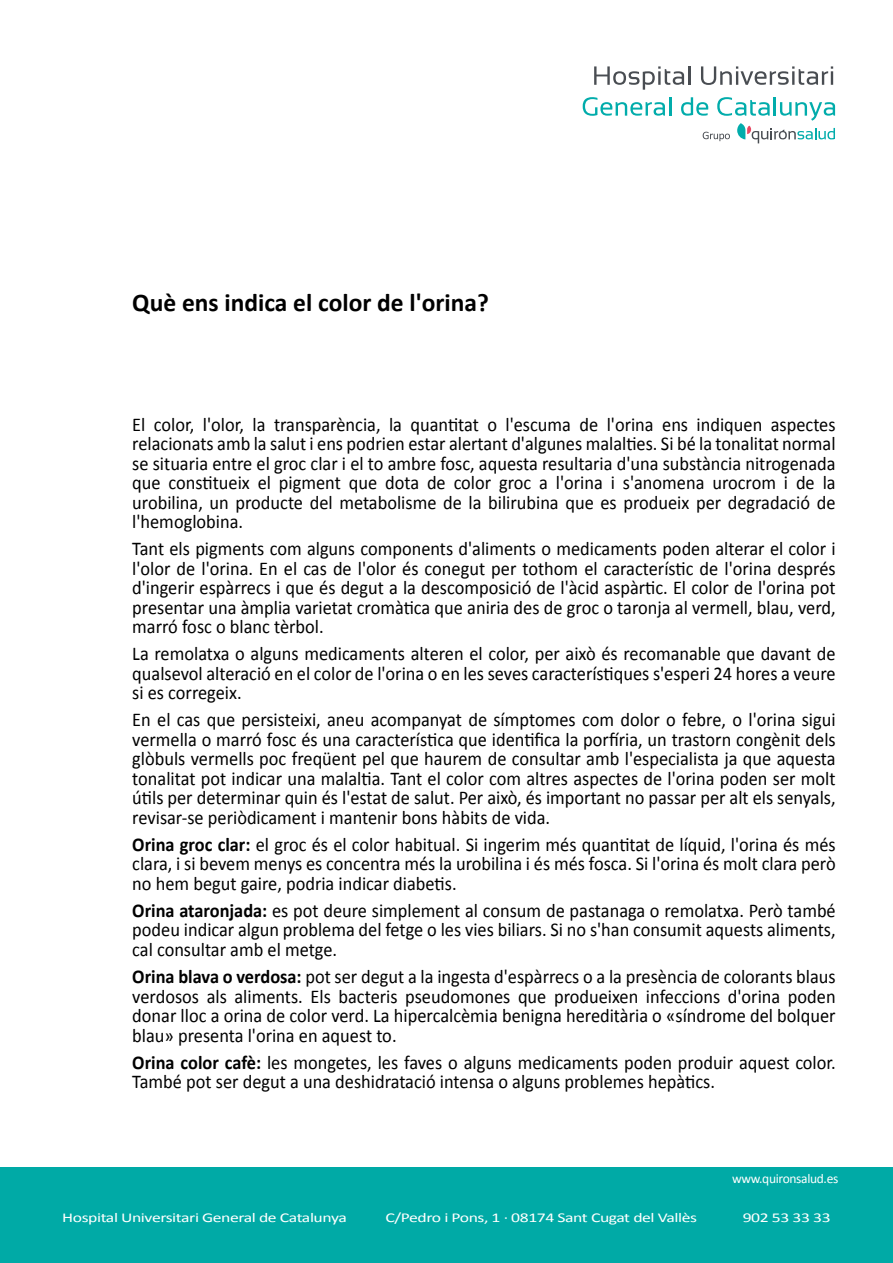
<style>
.page{position:relative;width:893px;height:1263px;background:#fff}
.page>*{position:absolute;margin:0;border:0;box-sizing:border-box;transform-origin:0 0}
.t1{font:700 25.5px "Calibri";color:#000}
.t2{font:19.5px/19.5px "Calibri";color:#000;text-align:justify;scale:.94 1}
.t3{font:13.5px "Calibri";letter-spacing:-.025em;color:#fff;scale:1.31 1}
.t4{font:13.5px "Calibri";letter-spacing:-.025em;color:#fff}
.s1{font-weight:700}
</style>
<div class="page">
<div style="left:0;top:1167px;width:893px;height:96px;background:#00aaa6"></div>
<svg style="left:594px;top:66px;width:96px;height:24px"></svg>
<svg style="left:701px;top:66px;width:132px;height:19px"></svg>
<svg style="left:583px;top:97px;width:88px;height:19px"></svg>
<svg style="left:681px;top:97px;width:154px;height:46px"></svg>
<h1 class="t1" style="left:132px;top:286px;width:358px">Què ens indica el color de l'orina?</h1>
<p class="t2" style="left:132px;top:415px;width:750px">El color, l'olor, la transparència, la quantitat o l'escuma de l'orina ens indiquen aspectes relacionats amb la salut i ens podrien estar alertant d'algunes malalties. Si bé la tonalitat normal se situaria entre el groc clar i el to ambre fosc, aquesta resultaria d'una substància nitrogenada que constitueix el pigment que dota de color groc a l'orina i s'anomena urocrom i de la urobilina, un producte del metabolisme de la bilirubina que es produeix per degradació de l'hemoglobina.</p>
<p class="t2" style="left:132px;top:539px;width:750px">Tant els pigments com alguns components d'aliments o medicaments poden alterar el color i l'olor de l'orina. En el cas de l'olor és conegut per tothom el característic de l'orina després d'ingerir espàrrecs i que és degut a la descomposició de l'àcid aspàrtic. El color de l'orina pot presentar una àmplia varietat cromàtica que aniria des de groc o taronja al vermell, blau, verd, marró fosc o blanc tèrbol.</p>
<p class="t2" style="left:132px;top:644px;width:750px">La remolatxa o alguns medicaments alteren el color, per això és recomanable que davant de qualsevol alteració en el color de l'orina o en les seves característiques s'esperi 24 hores a veure si es corregeix.</p>
<p class="t2" style="left:132px;top:710px;width:750px">En el cas que persisteixi, aneu acompanyat de símptomes com dolor o febre, o l'orina sigui vermella o marró fosc és una característica que identifica la porfíria, un trastorn congènit dels glòbuls vermells poc freqüent pel que haurem de consultar amb l'especialista ja que aquesta tonalitat pot indicar una malaltia. Tant el color com altres aspectes de l'orina poden ser molt útils per determinar quin és l'estat de salut. Per això, és important no passar per alt els senyals, revisar-se periòdicament i mantenir bons hàbits de vida.</p>
<p class="t2" style="left:132px;top:835px;width:750px"><span class="s1">Orina groc clar:</span> el groc és el color habitual. Si ingerim més quantitat de líquid, l'orina és més clara, i si bevem menys es concentra més la urobilina i és més fosca. Si l'orina és molt clara però no hem begut gaire, podria indicar diabetis.</p>
<p class="t2" style="left:132px;top:901px;width:750px"><span class="s1">Orina ataronjada:</span> es pot deure simplement al consum de pastanaga o remolatxa. Però també podeu indicar algun problema del fetge o les vies biliars. Si no s'han consumit aquests aliments, cal consultar amb el metge.</p>
<p class="t2" style="left:132px;top:967px;width:750px"><span class="s1">Orina blava o verdosa:</span> pot ser degut a la ingesta d'espàrrecs o a la presència de colorants blaus verdosos als aliments. Els bacteris pseudomones que produeixen infeccions d'orina poden donar lloc a orina de color verd. La hipercalcèmia benigna hereditària o «síndrome del bolquer blau» presenta l'orina en aquest to.</p>
<p class="t2" style="left:132px;top:1052px;width:750px"><span class="s1">Orina color cafè:</span> les mongetes, les faves o alguns medicaments poden produir aquest color.<br>També pot ser degut a una deshidratació intensa o alguns problemes hepàtics.</p>
<p class="t4" style="left:732px;top:1170px;width:108px">www.quironsalud.es</p>
<p class="t3" style="left:62px;top:1209px;width:219px">Hospital Universitari General de Catalunya</p>
<p class="t3" style="left:385px;top:1209px;width:239px">C/Pedro i Pons, 1 · 08174 Sant Cugat del Vallès</p>
<p class="t3" style="left:743px;top:1209px;width:69px">902 53 33 33</p>
</div>
